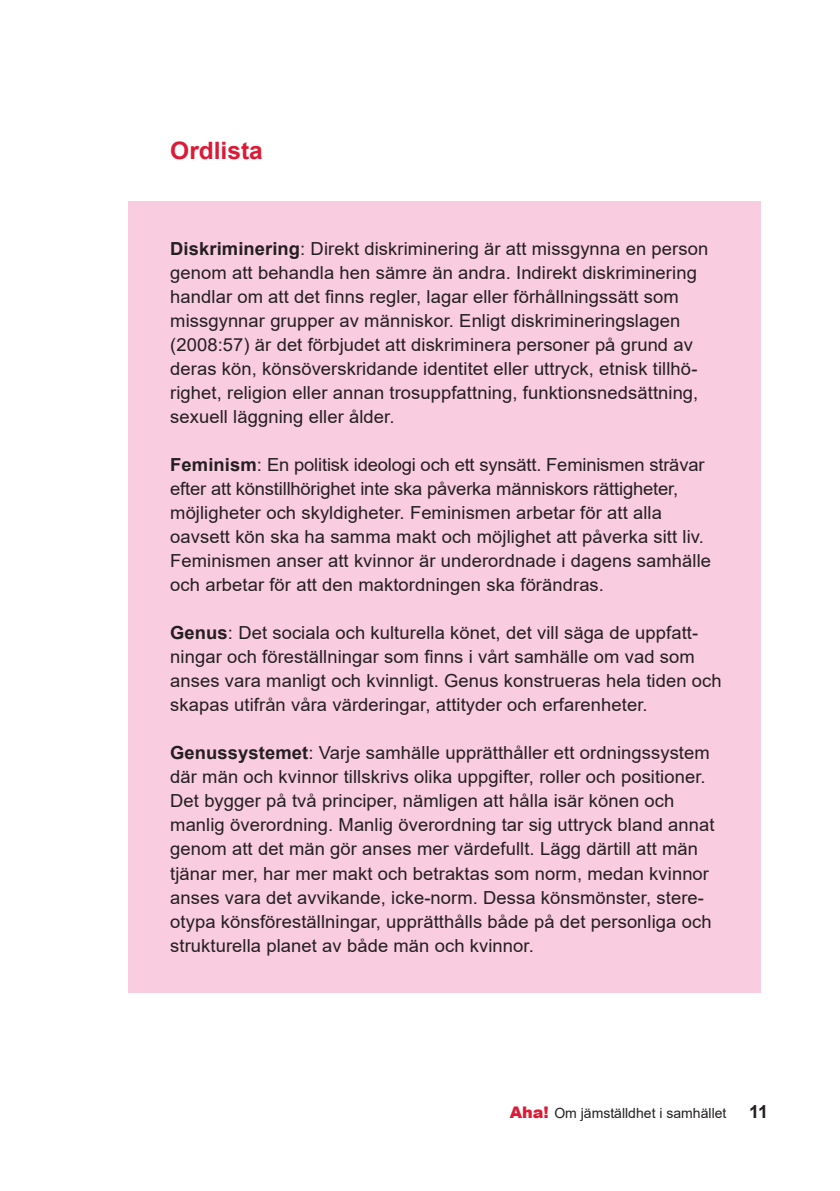
<style>
.page{position:relative;width:840px;height:1191px;background:#fff}
.page>*{position:absolute;margin:0;border:0;box-sizing:border-box;transform-origin:0 0}
.t1{font:700 24px "Arial";color:#dc1a36}
.t2{font:18px/24px "Arial";letter-spacing:.005em;color:#231f20}
.t3{font:700 18px "Arial";color:#231f20}
.t4{font:14px "Arial";color:#231f20}
.s1{font-weight:700}
.s2{font-weight:900;font-size:16px;color:#dc1a36}
</style>
<div class="page">
<div style="left:128px;top:201px;width:632px;height:791px;background:#f9ccdf"></div>
<h1 class="t1" style="left:170px;top:134px;width:94px">Ordlista</h1>
<p class="t2" style="left:170px;top:237px;width:539px"><span class="s1">Diskriminering</span>: Direkt diskriminering är att missgynna en person genom att behandla hen sämre än andra. Indirekt diskriminering handlar om att det finns regler, lagar eller förhållningssätt som missgynnar grupper av människor. Enligt diskrimineringslagen (2008:57) är det förbjudet att diskriminera personer på grund av deras kön, könsöverskridande identitet eller uttryck, etnisk tillhö&shy;righet, religion eller annan trosuppfattning, funktionsnedsättning, sexuell läggning eller ålder.</p>
<p class="t2" style="left:170px;top:453px;width:542px"><span class="s1">Feminism</span>: En politisk ideologi och ett synsätt. Feminismen strävar efter att könstillhörighet inte ska påverka människors rättigheter, möjligheter och skyldigheter. Feminismen arbetar för att alla oavsett kön ska ha samma makt och möjlighet att påverka sitt liv.<br>Feminismen anser att kvinnor är underordnade i dagens samhälle och arbetar för att den maktordningen ska förändras.</p>
<p class="t2" style="left:170px;top:621px;width:552px"><span class="s1">Genus</span>: Det sociala och kulturella könet, det vill säga de uppfatt&shy;ningar och föreställningar som finns i vårt samhälle om vad som anses vara manligt och kvinnligt. Genus konstrueras hela tiden och skapas utifrån våra värderingar, attityder och erfarenheter.</p>
<p class="t2" style="left:170px;top:741px;width:545px"><span class="s1">Genussystemet</span>: Varje samhälle upprätthåller ett ordningssystem där män och kvinnor tillskrivs olika uppgifter, roller och positioner.<br>Det bygger på två principer, nämligen att hålla isär könen och manlig överordning. Manlig överordning tar sig uttryck bland annat genom att det män gör anses mer värdefullt. Lägg därtill att män tjänar mer, har mer makt och betraktas som norm, medan kvinnor anses vara det avvikande, icke-norm. Dessa könsmönster, stere&shy;otypa könsföreställningar, upprätthålls både på det personliga och strukturella planet av både män och kvinnor.</p>
<p class="t4" style="left:509px;top:1103px;width:218px"><span class="s2">Aha!</span> Om jämställdhet i samhället</p>
<p class="t3" style="left:748px;top:1098px;width:21px">11</p>
</div>
